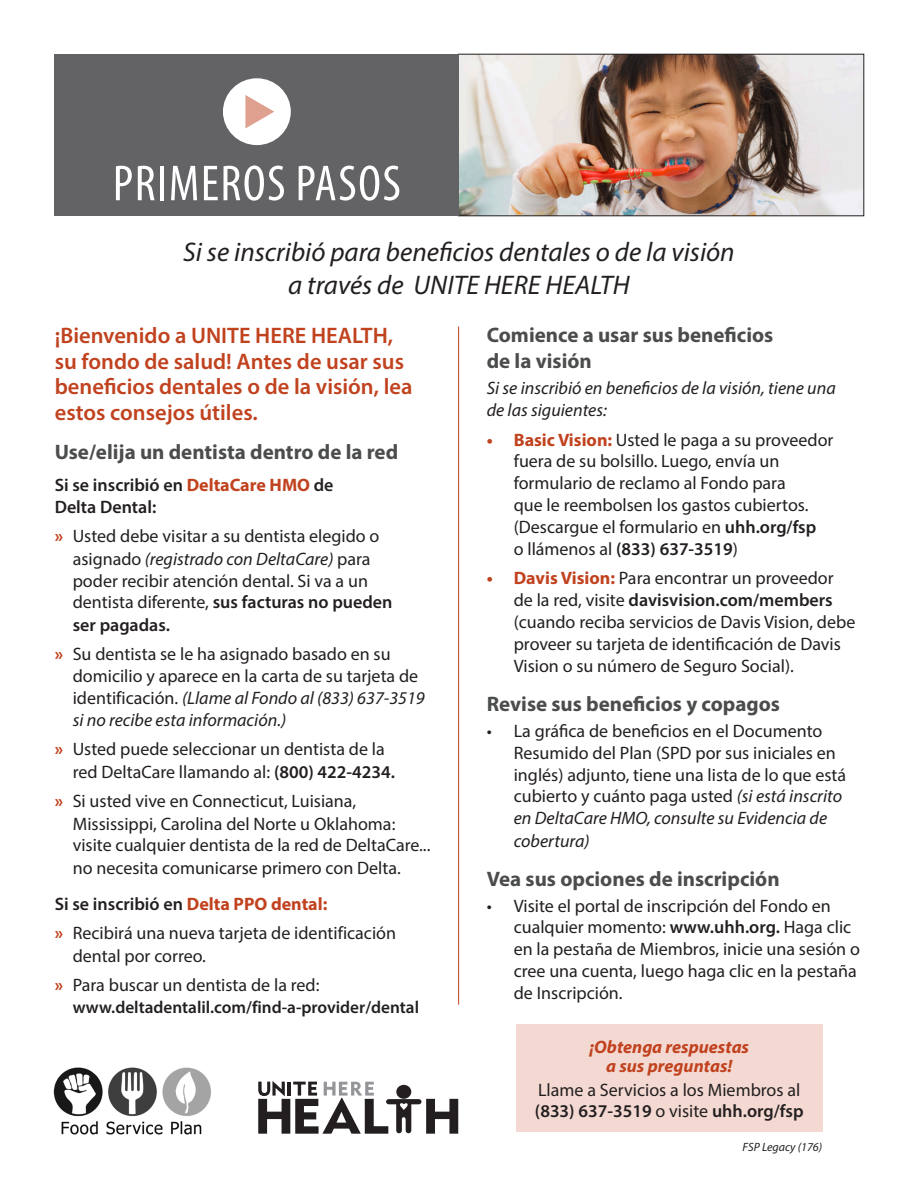
<style>
.page{position:relative;width:918px;height:1188px;background:#fff}
.page>*{position:absolute;margin:0;border:0;box-sizing:border-box;transform-origin:0 0}
.t1{font:condensed 51px "Myriad Pro";letter-spacing:.03em;color:#fff}
.t2{font:italic 27px/32.4px "Myriad Pro";color:#231f20;text-align:center}
.t3{font:600 22.5px/25.5px "Myriad Pro";color:#c1421f}
.t4{font:700 21px/25.5px "Myriad Pro";color:#4b4c4d}
.t5{font:18px/21.9px "Myriad Pro";color:#231f20}
.t6{font:600 18px/21.8px "Myriad Pro";color:#231f20}
.t7{font:italic 18px/22.5px "Myriad Pro";color:#231f20}
.t8{font:italic 700 18px/19.5px "Myriad Pro";color:#c1421f;text-align:center}
.t9{font:600 17.25px "Myriad Pro";color:#231f20}
.t10{font:italic 12px "Myriad Pro";color:#231f20}
.s1{font-weight:700;color:#c1421f}
.s2{font-style:italic}
.s3{font-weight:600}
</style>
<div class="page">
<img style="left:460px;top:56px;width:402px;height:158px">
<div style="left:458px;top:54px;width:406px;height:162px;border:1px solid #231f20"></div>
<div style="left:55px;top:54px;width:404px;height:162px;background:#636366"></div>
<div style="left:223px;top:78px;width:68px;height:67px;background:#fff;border-radius:50%"></div>
<svg style="left:245px;top:95px;width:29px;height:33px"></svg>
<hr style="left:458px;top:327px;width:1px;height:678px;background:#c1421f">
<div style="left:516px;top:1024px;width:306px;height:108px;background:#f3d9d2"></div>
<svg style="left:258px;top:1081px;width:200px;height:53px"></svg>
<img style="left:54px;top:1067px;width:157px;height:68px">
<p class="t1" style="left:113px;top:153px;width:290px">PRIMEROS PASOS</p>
<p class="t2" style="left:183px;top:236px;width:553px">Si se inscribió para beneficios dentales o de la visión a través de UNITE HERE HEALTH</p>
<p class="t3" style="left:55px;top:323px;width:359px">¡Bienvenido a UNITE HERE HEALTH, su fondo de salud! Antes de usar sus beneficios dentales o de la visión, lea estos consejos útiles.</p>
<p class="t4" style="left:55px;top:438px;width:345px">Use/elija un dentista dentro de la red</p>
<p class="t6" style="left:55px;top:474px;width:280px">Si se inscribió en <span class="s1">DeltaCare HMO</span> de<br>Delta Dental:</p>
<p class="t5" style="left:73px;top:525px;width:321px;text-indent:-18px"><span class="s1">»</span> Usted debe visitar a su dentista elegido o asignado <span class="s2">(registrado con DeltaCare)</span> para poder recibir atención dental. Si va a un dentista diferente, <span class="s3">sus facturas no pueden ser pagadas.</span></p>
<p class="t5" style="left:73px;top:643px;width:354px;text-indent:-18px"><span class="s1">»</span> Su dentista se le ha asignado basado en su domicilio y aparece en la carta de su tarjeta de identificación. <span class="s2">(Llame al Fondo al (833) 637-3519 si no recibe esta información.)</span></p>
<p class="t5" style="left:73px;top:738px;width:324px;line-height:22.5px;text-indent:-18px"><span class="s1">»</span> Usted puede seleccionar un dentista de la red DeltaCare llamando al: <span class="s3">(800) 422-4234.</span></p>
<p class="t5" style="left:73px;top:790px;width:359px;text-indent:-18px"><span class="s1">»</span> Si usted vive en Connecticut, Luisiana, Mississippi, Carolina del Norte u Oklahoma: visite cualquier dentista de la red de DeltaCare... no necesita comunicarse primero con Delta.</p>
<p class="t6" style="left:55px;top:893px;width:274px">Si se inscribió en <span class="s1">Delta PPO dental:</span></p>
<p class="t5" style="left:73px;top:922px;width:325px;line-height:22.5px;text-indent:-18px"><span class="s1">»</span> Recibirá una nueva tarjeta de identificación dental por correo.</p>
<p class="t5" style="left:55px;top:974px;width:266px"><span class="s1">»</span> Para buscar un dentista de la red:</p>
<p class="t9" style="left:73px;top:997px;width:348px">www.deltadentalil.com/find-a-provider/dental</p>
<p class="t4" style="left:487px;top:322px;width:288px">Comience a usar sus beneficios de la visión</p>
<p class="t7" style="left:487px;top:376px;width:350px">Si se inscribió en beneficios de la visión, tiene una de las siguientes:</p>
<p class="t5" style="left:514px;top:428px;width:321px;text-indent:-27px"><span class="s1">• Basic Vision:</span> Usted le paga a su proveedor fuera de su bolsillo. Luego, envía un formulario de reclamo al Fondo para<br>que le reembolsen los gastos cubiertos. (Descargue el formulario en <span class="s3">uhh.org/fsp<br></span>o llámenos al <span class="s3">(833) 637-3519</span>)</p>
<p class="t5" style="left:514px;top:567px;width:343px;text-indent:-27px"><span class="s1">• Davis Vision:</span> Para encontrar un proveedor de la red, visite <span class="s3">davisvision.com/members </span>(cuando reciba servicios de Davis Vision, debe proveer su tarjeta de identificación de Davis Vision o su número de Seguro Social).</p>
<p class="t4" style="left:487px;top:691px;width:295px">Revise sus beneficios y copagos</p>
<p class="t5" style="left:514px;top:720px;width:334px;text-indent:-27px">• La gráfica de beneficios en el Documento Resumido del Plan (SPD por sus iniciales en inglés) adjunto, tiene una lista de lo que está cubierto y cuánto paga usted <span class="s2">(si está inscrito en DeltaCare HMO, consulte su Evidencia de cobertura)</span></p>
<p class="t4" style="left:487px;top:865px;width:294px">Vea sus opciones de inscripción</p>
<p class="t5" style="left:514px;top:894px;width:348px;text-indent:-27px">• Visite el portal de inscripción del Fondo en cualquier momento: <span class="s3">www.uhh.org.</span> Haga clic en la pestaña de Miembros, inicie una sesión o cree una cuenta, luego haga clic en la pestaña de Inscripción.</p>
<p class="t8" style="left:589px;top:1036px;width:161px">¡Obtenga respuestas a sus preguntas!</p>
<p class="t5" style="left:535px;top:1079px;width:270px;line-height:21px">Llame a Servicios a los Miembros al <span class="s3">(833) 637-3519</span> o visite <span class="s3">uhh.org/fsp</span></p>
<p class="t10" style="left:743px;top:1140px;width:81px">FSP Legacy (176)</p>
</div>
